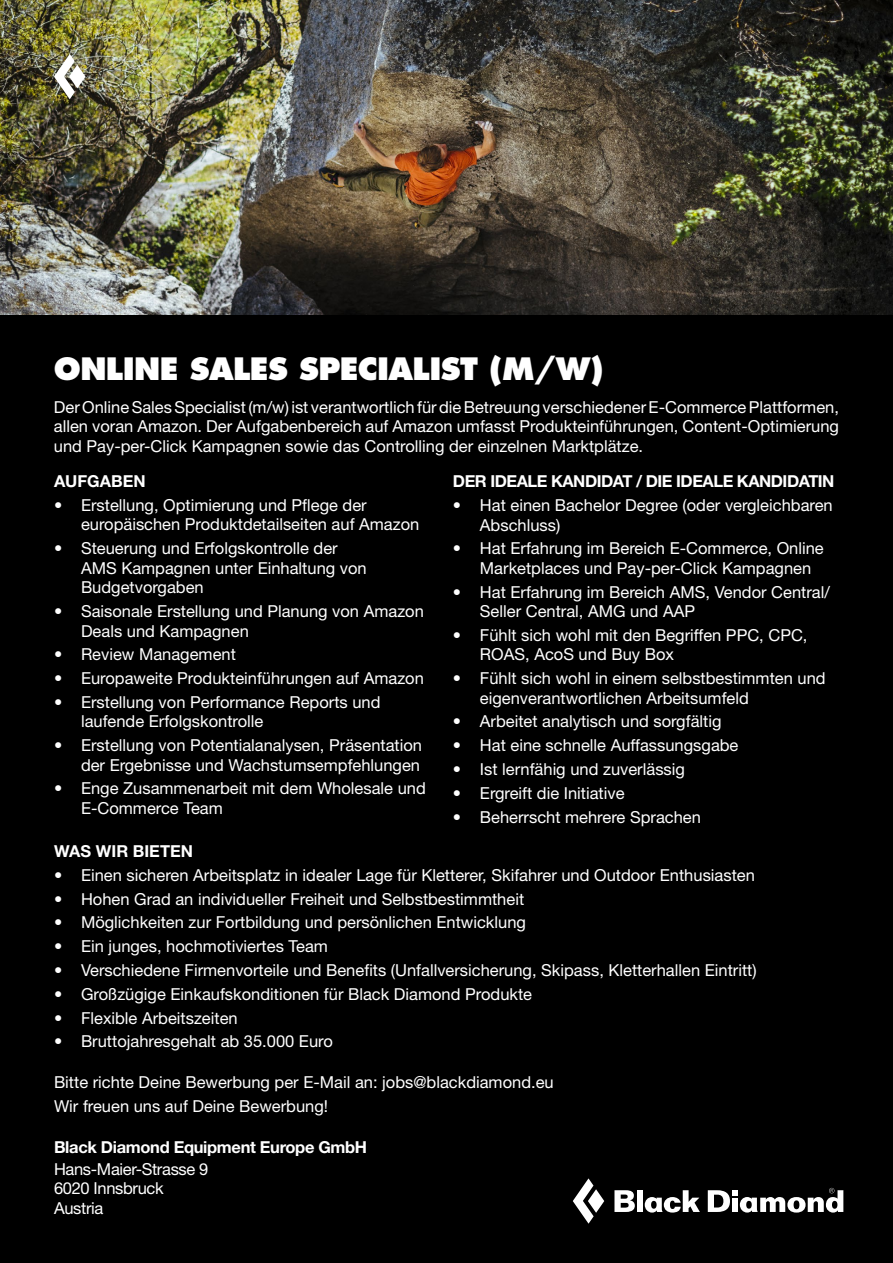
<style>
.page{position:relative;width:893px;height:1263px;background:#000}
.page>*{position:absolute;margin:0;border:0;box-sizing:border-box;transform-origin:0 0}
.t1{font:800 30px "Futura Std";letter-spacing:-.02em;color:#fff}
.t2{font:16.5px/19.5px "Helvetica Neue LT Pro";color:#fff}
.t3{font:700 16.5px "Helvetica Neue LT Pro";letter-spacing:-.02em;color:#fff}
.t4{font:16.5px/19.5px "Helvetica Neue LT Pro";letter-spacing:-.02em;color:#fff}
.t5{font:700 16.5px "Helvetica Neue LT Pro";color:#fff}
</style>
<div class="page">
<img style="left:0;top:0;width:893px;height:315px">
<svg style="left:573px;top:1178px;width:31px;height:46px"></svg>
<svg style="left:614px;top:1190px;width:21px;height:22px"></svg>
<div style="left:637px;top:1190px;width:6px;height:22px;background:#fff"></div>
<svg style="left:645px;top:1190px;width:55px;height:22px"></svg>
<svg style="left:708px;top:1188px;width:135px;height:24px"></svg>
<svg style="left:54px;top:54px;width:31px;height:45px"></svg>
<h1 class="t1" style="left:54px;top:350px;width:551px">ONLINE SALES SPECIALIST (M/W)</h1>
<p class="t2" style="left:54px;top:397px;width:787px;text-align:justify">Der Online Sales Specialist (m/w) ist verantwortlich für die Betreuung verschiedener E-Commerce Plattformen, allen voran Amazon. Der Aufgabenbereich auf Amazon umfasst Produkteinführungen, Content-Optimierung und Pay-per-Click Kampagnen sowie das Controlling der einzelnen Marktplätze.</p>
<p class="t5" style="left:54px;top:471px;width:93px">AUFGABEN</p>
<p class="t2" style="left:81px;top:495px;width:340px;text-indent:-27px">• Erstellung, Optimierung und Pflege der europäischen Produktdetailseiten auf Amazon</p>
<p class="t2" style="left:81px;top:538px;width:287px;text-indent:-27px">• Steuerung und Erfolgskontrolle der<br>AMS Kampagnen unter Einhaltung von<br>Budgetvorgaben</p>
<p class="t2" style="left:81px;top:601px;width:344px;text-indent:-27px">• Saisonale Erstellung und Planung von Amazon<br>Deals und Kampagnen</p>
<p class="t2" style="left:54px;top:644px;width:183px">• Review Management</p>
<p class="t2" style="left:54px;top:668px;width:371px">• Europaweite Produkteinführungen auf Amazon</p>
<p class="t2" style="left:81px;top:692px;width:301px;text-indent:-27px">• Erstellung von Performance Reports und laufende Erfolgskontrolle</p>
<p class="t2" style="left:54px;top:735px;width:370px;text-align:right">• Erstellung von Potentialanalysen, Präsentation der Ergebnisse und Wachstumsempfehlungen</p>
<p class="t2" style="left:81px;top:778px;width:346px;text-indent:-27px">• Enge Zusammenarbeit mit dem Wholesale und<br>E-Commerce Team</p>
<p class="t5" style="left:54px;top:841px;width:140px">WAS WIR BIETEN</p>
<p class="t2" style="left:54px;top:865px;width:702px">• Einen sicheren Arbeitsplatz in idealer Lage für Kletterer, Skifahrer und Outdoor Enthusiasten</p>
<p class="t2" style="left:54px;top:889px;width:472px">• Hohen Grad an individueller Freiheit und Selbstbestimmtheit</p>
<p class="t2" style="left:54px;top:913px;width:473px">• Möglichkeiten zur Fortbildung und persönlichen Entwicklung</p>
<p class="t2" style="left:54px;top:936px;width:275px">• Ein junges, hochmotiviertes Team</p>
<p class="t2" style="left:54px;top:960px;width:704px">• Verschiedene Firmenvorteile und Benefits (Unfallversicherung, Skipass, Kletterhallen Eintritt)</p>
<p class="t2" style="left:54px;top:984px;width:480px">• Großzügige Einkaufskonditionen für Black Diamond Produkte</p>
<p class="t2" style="left:54px;top:1008px;width:185px">• Flexible Arbeitszeiten</p>
<p class="t2" style="left:54px;top:1031px;width:280px">• Bruttojahresgehalt ab 35.000 Euro</p>
<p class="t2" style="left:54px;top:1070px;width:501px;line-height:23.7px">Bitte richte Deine Bewerbung per E-Mail an: jobs@blackdiamond.eu<br>Wir freuen uns auf Deine Bewerbung!</p>
<p class="t3" style="left:453px;top:471px;width:383px">DER IDEALE KANDIDAT / DIE IDEALE KANDIDATIN</p>
<p class="t2" style="left:480px;top:495px;width:354px;text-indent:-27px">• Hat einen Bachelor Degree (oder vergleichbaren<br>Abschluss)</p>
<p class="t2" style="left:480px;top:538px;width:345px;text-indent:-27px">• Hat Erfahrung im Bereich E-Commerce, Online<br>Marketplaces und Pay-per-Click Kampagnen</p>
<p class="t2" style="left:480px;top:582px;width:351px;text-indent:-27px">• Hat Erfahrung im Bereich AMS, Vendor Central/<br>Seller Central, AMG und AAP</p>
<p class="t2" style="left:480px;top:625px;width:329px;text-indent:-27px">• Fühlt sich wohl mit den Begriffen PPC, CPC,<br>ROAS, AcoS und Buy Box</p>
<p class="t2" style="left:480px;top:668px;width:347px;text-indent:-27px">• Fühlt sich wohl in einem selbstbestimmten und eigenverantwortlichen Arbeitsumfeld</p>
<p class="t2" style="left:453px;top:712px;width:270px">• Arbeitet analytisch und sorgfältig</p>
<p class="t2" style="left:453px;top:735px;width:287px">• Hat eine schnelle Auffassungsgabe</p>
<p class="t2" style="left:453px;top:759px;width:234px">• Ist lernfähig und zuverlässig</p>
<p class="t2" style="left:453px;top:783px;width:173px">• Ergreift die Initiative</p>
<p class="t2" style="left:453px;top:807px;width:249px">• Beherrscht mehrere Sprachen</p>
<p class="t3" style="left:54px;top:1137px;width:315px">Black Diamond Equipment Europe GmbH</p>
<p class="t4" style="left:54px;top:1159px;width:156px">Hans-Maier-Strasse 9<br>6020 Innsbruck<br>Austria</p>
</div>
